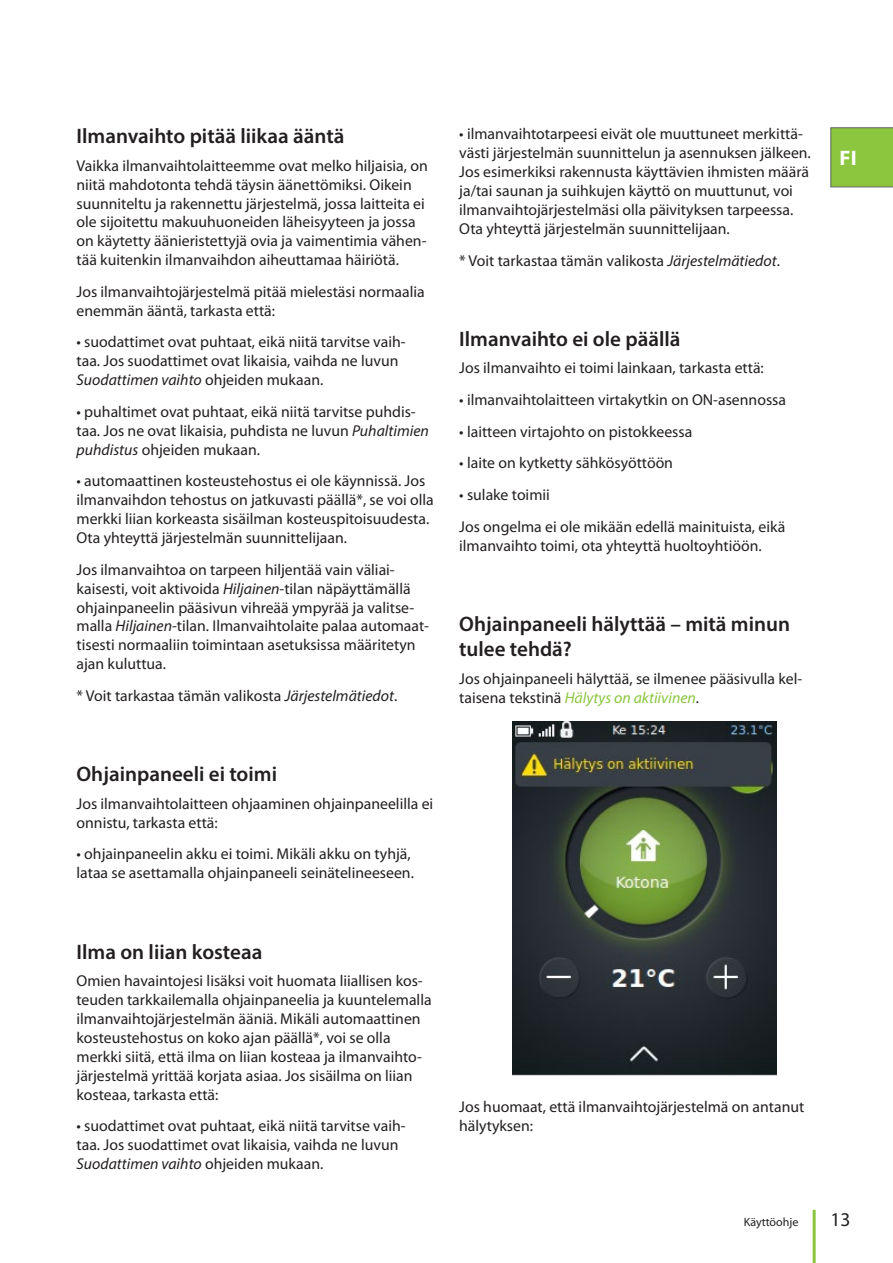
<style>
.page{position:relative;width:893px;height:1263px;background:#fff}
.page>*{position:absolute;margin:0;border:0;box-sizing:border-box;transform-origin:0 0}
.t1{font:600 21px/25.2px "Myriad Pro";color:#231f20}
.t2{font:700 21px "Myriad Pro";color:#fff}
.t3{font:19.5px "Myriad Pro";color:#231f20}
.t4{font:15.75px/18.9px "Myriad Pro";color:#231f20}
.t5{font:12px "Myriad Pro";color:#231f20}
.s1{font-style:italic}
.s2{font-style:italic;color:#8bc63e}
</style>
<div class="page">
<div style="left:831px;top:128px;width:62px;height:59px;background:#8bc63e"></div>
<hr style="left:813px;top:1210px;width:3px;height:53px;background:#8bc63e">
<img style="left:512px;top:721px;width:264px;height:354px">
<h1 class="t1" style="left:77px;top:123px;width:269px">Ilmanvaihto pitää liikaa ääntä</h1>
<p class="t4" style="left:77px;top:156px;width:353px">Vaikka ilmanvaihtolaitteemme ovat melko hiljaisia, on niitä mahdotonta tehdä täysin äänettömiksi. Oikein suunniteltu ja rakennettu järjestelmä, jossa laitteita ei ole sijoitettu makuuhuoneiden läheisyyteen ja jossa on käytetty äänieristettyjä ovia ja vaimentimia vähen&shy;tää kuitenkin ilmanvaihdon aiheuttamaa häiriötä.</p>
<p class="t4" style="left:77px;top:282px;width:350px">Jos ilmanvaihtojärjestelmä pitää mielestäsi normaalia enemmän ääntä, tarkasta että:</p>
<p class="t4" style="left:77px;top:332px;width:331px">• suodattimet ovat puhtaat, eikä niitä tarvitse vaih&shy;taa. Jos suodattimet ovat likaisia, vaihda ne luvun<br><span class="s1">Suodattimen vaihto</span> ohjeiden mukaan.</p>
<p class="t4" style="left:77px;top:402px;width:354px">• puhaltimet ovat puhtaat, eikä niitä tarvitse puhdis&shy;taa. Jos ne ovat likaisia, puhdista ne luvun <span class="s1">Puhaltimien puhdistus</span> ohjeiden mukaan.</p>
<p class="t4" style="left:77px;top:471px;width:359px">• automaattinen kosteustehostus ei ole käynnissä. Jos ilmanvaihdon tehostus on jatkuvasti päällä*, se voi olla merkki liian korkeasta sisäilman kosteuspitoisuudesta.<br>Ota yhteyttä järjestelmän suunnittelijaan.</p>
<p class="t4" style="left:77px;top:560px;width:354px">Jos ilmanvaihtoa on tarpeen hiljentää vain väliai&shy;kaisesti, voit aktivoida <span class="s1">Hiljainen</span>-tilan näpäyttämällä ohjainpaneelin pääsivun vihreää ympyrää ja valitse&shy;malla <span class="s1">Hiljainen</span>-tilan. Ilmanvaihtolaite palaa automaat&shy;tisesti normaaliin toimintaan asetuksissa määritetyn ajan kuluttua.</p>
<p class="t4" style="left:77px;top:686px;width:322px">* Voit tarkastaa tämän valikosta <span class="s1">Järjestelmätiedot</span>.</p>
<h1 class="t1" style="left:77px;top:761px;width:202px">Ohjainpaneeli ei toimi</h1>
<p class="t4" style="left:77px;top:794px;width:358px">Jos ilmanvaihtolaitteen ohjaaminen ohjainpaneelilla ei onnistu, tarkasta että:</p>
<p class="t4" style="left:77px;top:844px;width:339px">• ohjainpaneelin akku ei toimi. Mikäli akku on tyhjä, lataa se asettamalla ohjainpaneeli seinätelineeseen.</p>
<h1 class="t1" style="left:77px;top:938px;width:187px">Ilma on liian kosteaa</h1>
<p class="t4" style="left:77px;top:971px;width:357px">Omien havaintojesi lisäksi voit huomata liiallisen kos&shy;teuden tarkkailemalla ohjainpaneelia ja kuuntelemalla ilmanvaihtojärjestelmän ääniä. Mikäli automaattinen kosteustehostus on koko ajan päällä*, voi se olla merkki siitä, että ilma on liian kosteaa ja ilmanvaihto&shy;järjestelmä yrittää korjata asiaa. Jos sisäilma on liian kosteaa, tarkasta että:</p>
<p class="t4" style="left:77px;top:1116px;width:331px">• suodattimet ovat puhtaat, eikä niitä tarvitse vaih&shy;taa. Jos suodattimet ovat likaisia, vaihda ne luvun<br><span class="s1">Suodattimen vaihto</span> ohjeiden mukaan.</p>
<p class="t4" style="left:459px;top:124px;width:353px">• ilmanvaihtotarpeesi eivät ole muuttuneet merkittä&shy;västi järjestelmän suunnittelun ja asennuksen jälkeen.<br>Jos esimerkiksi rakennusta käyttävien ihmisten määrä ja/tai saunan ja suihkujen käyttö on muuttunut, voi ilmanvaihtojärjestelmäsi olla päivityksen tarpeessa.<br>Ota yhteyttä järjestelmän suunnittelijaan.</p>
<p class="t4" style="left:459px;top:251px;width:322px">* Voit tarkastaa tämän valikosta <span class="s1">Järjestelmätiedot</span>.</p>
<h1 class="t1" style="left:459px;top:326px;width:223px">Ilmanvaihto ei ole päällä</h1>
<p class="t4" style="left:459px;top:358px;width:306px">Jos ilmanvaihto ei toimi lainkaan, tarkasta että:</p>
<p class="t4" style="left:459px;top:390px;width:328px">• ilmanvaihtolaitteen virtakytkin on ON-asennossa</p>
<p class="t4" style="left:459px;top:422px;width:235px">• laitteen virtajohto on pistokkeessa</p>
<p class="t4" style="left:459px;top:453px;width:215px">• laite on kytketty sähkösyöttöön</p>
<p class="t4" style="left:459px;top:479px;width:328px;line-height:31.7px">• sulake toimii<br>Jos ongelma ei ole mikään edellä mainituista, eikä</p>
<p class="t4" style="left:459px;top:536px;width:304px">ilmanvaihto toimi, ota yhteyttä huoltoyhtiöön.</p>
<h1 class="t1" style="left:459px;top:611px;width:332px">Ohjainpaneeli hälyttää – mitä minun tulee tehdä?</h1>
<p class="t4" style="left:459px;top:669px;width:345px">Jos ohjainpaneeli hälyttää, se ilmenee pääsivulla kel&shy;taisena tekstinä <span class="s2">Hälytys on aktiivinen</span>.</p>
<h1 class="t2" style="left:839px;top:144px;width:19px">FI</h1>
<p class="t4" style="left:459px;top:1097px;width:347px">Jos huomaat, että ilmanvaihtojärjestelmä on antanut hälytyksen:</p>
<p class="t5" style="left:744px;top:1214px;width:56px">Käyttöohje</p>
<p class="t3" style="left:831px;top:1207px;width:22px">13</p>
</div>
